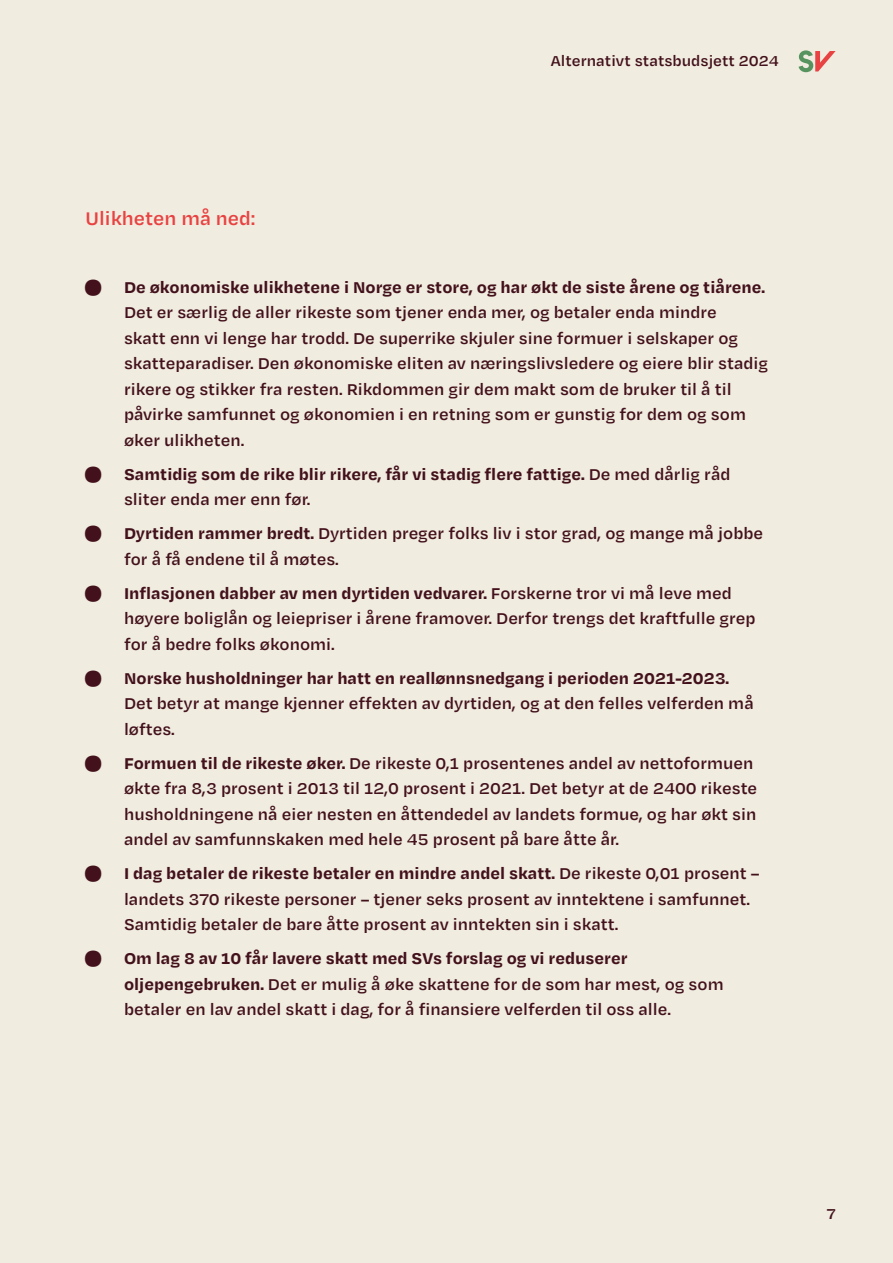
<style>
.page{position:relative;width:893px;height:1263px;background:#f0ecdf}
.page>*{position:absolute;margin:0;border:0;box-sizing:border-box;transform-origin:0 0}
.t1{font:600 21px "Degular Text";color:#e84242}
.t2{font:600 18px/25.5px "Degular Text";color:#43111c}
.t3{font:700 18px/25.5px "Degular Text";color:#43111c}
.t4{font:600 16.5px "Degular Text";color:#43111c}
.s1{font-weight:700}
.s2{font-weight:600}
</style>
<div class="page">
<svg style="left:799px;top:50px;width:37px;height:22px"></svg>
<p class="t1" style="left:85px;top:204px;width:172px">Ulikheten må ned:</p>
<p class="t4" style="left:551px;top:50px;width:229px">Alternativt statsbudsjett 2024</p>
<p class="t2" style="left:124px;top:273px;width:646px;text-indent:-39px">● <span class="s1">De økonomiske ulikhetene i Norge er store, og har økt de siste årene og tiårene.<br></span>Det er særlig de aller rikeste som tjener enda mer, og betaler enda mindre<br>skatt enn vi lenge har trodd. De superrike skjuler sine formuer i selskaper og skatteparadiser. Den økonomiske eliten av næringslivsledere og eiere blir stadig rikere og stikker fra resten. Rikdommen gir dem makt som de bruker til å til påvirke samfunnet og økonomien i en retning som er gunstig for dem og som øker ulikheten.</p>
<p class="t3" style="left:124px;top:460px;width:608px;text-indent:-39px"><span class="s2">●</span> Samtidig som de rike blir rikere, får vi stadig flere fattige. <span class="s2">De med dårlig råd sliter enda mer enn før.</span></p>
<p class="t2" style="left:124px;top:520px;width:641px;text-indent:-39px">● <span class="s1">Dyrtiden rammer bredt.</span> Dyrtiden preger folks liv i stor grad, og mange må jobbe for å få endene til å møtes.</p>
<p class="t2" style="left:124px;top:579px;width:633px;text-indent:-39px">● <span class="s1">Inflasjonen dabber av men dyrtiden vedvarer.</span> Forskerne tror vi må leve med høyere boliglån og leiepriser i årene framover. Derfor trengs det kraftfulle grep for å bedre folks økonomi.</p>
<p class="t2" style="left:124px;top:664px;width:631px;text-indent:-39px">● <span class="s1">Norske husholdninger har hatt en reallønnsnedgang i perioden 2021-2023.<br></span>Det betyr at mange kjenner effekten av dyrtiden, og at den felles velferden må løftes.</p>
<p class="t2" style="left:124px;top:749px;width:635px;text-indent:-39px">● <span class="s1">Formuen til de rikeste øker.</span> De rikeste 0,1 prosentenes andel av nettoformuen økte fra 8,3 prosent i 2013 til 12,0 prosent i 2021. Det betyr at de 2400 rikeste husholdningene nå eier nesten en åttendedel av landets formue, og har økt sin andel av samfunnskaken med hele 45 prosent på bare åtte år.</p>
<p class="t2" style="left:124px;top:860px;width:637px;text-indent:-39px">● <span class="s1">I dag betaler de rikeste betaler en mindre andel skatt.</span> De rikeste 0,01 prosent – landets 370 rikeste personer – tjener seks prosent av inntektene i samfunnet.<br>Samtidig betaler de bare åtte prosent av inntekten sin i skatt.</p>
<p class="t2" style="left:124px;top:945px;width:601px;text-indent:-39px">● <span class="s1">Om lag 8 av 10 får lavere skatt med SVs forslag og vi reduserer oljepengebruken.</span> Det er mulig å øke skattene for de som har mest, og som betaler en lav andel skatt i dag, for å finansiere velferden til oss alle.</p>
<p class="t4" style="left:827px;top:1202px;width:10px">7</p>
</div>
